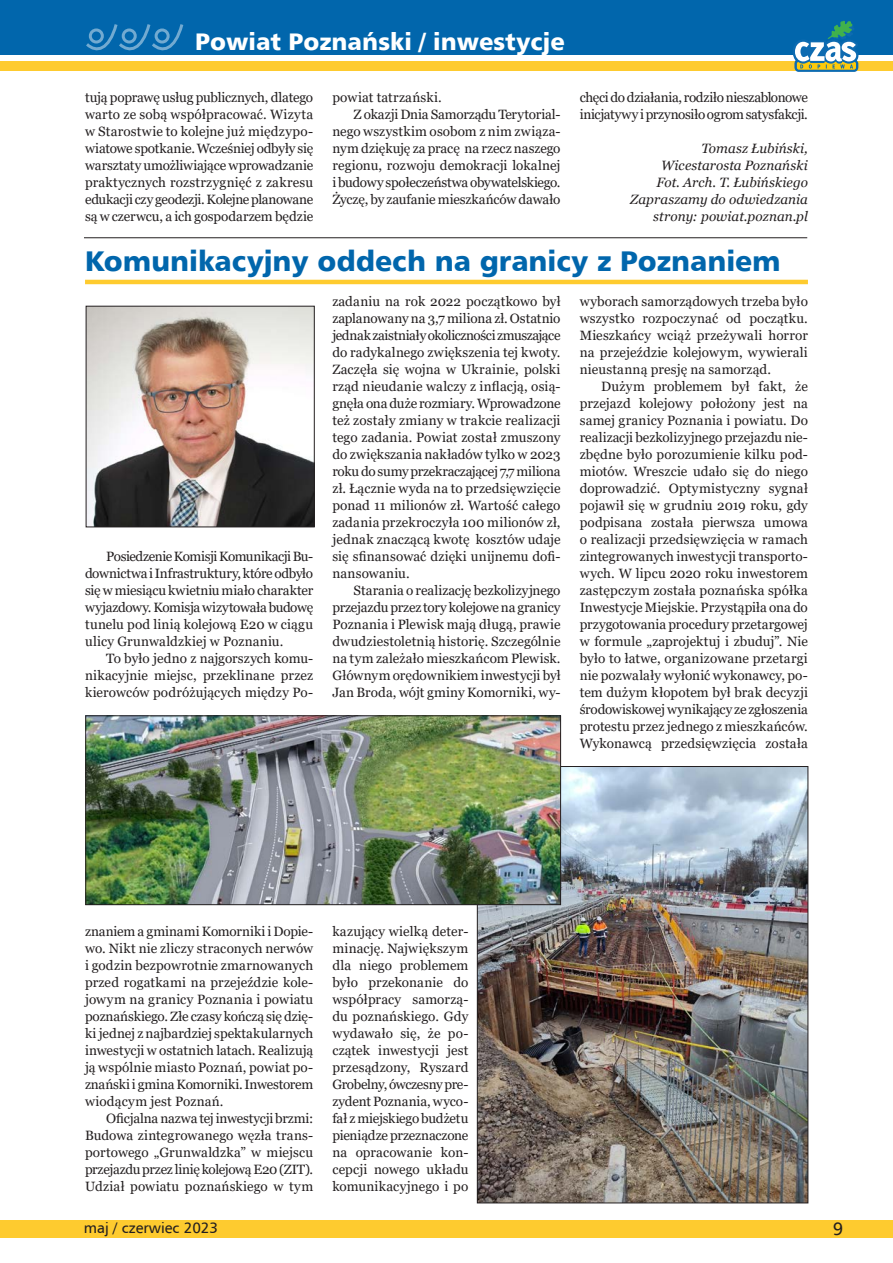
<style>
.page{position:relative;width:893px;height:1263px;background:#fff}
.page>*{position:absolute;margin:0;border:0;box-sizing:border-box;transform-origin:0 0}
.TYTUŁ{font:28.5px "Humnst 777 Blk EU";color:#0166ac}
.pasek_naglowek_stron{font:24px "Humnst 777 Blk EU";color:#fff}
.t1{font:18px "Humnst 777 EU";color:#231f20}
.t2{font:15px "Humnst 777 EU";color:#231f20}
.tekst_standardowy{font:13.5px/17px "Georgia";color:#231f20;text-align:justify}
.autor{font:italic 13.5px/17px "Georgia";letter-spacing:.005em;color:#231f20;text-align:right}
.tekst_standardowy-2{font:13.5px/17px "Georgia";letter-spacing:-.025em;color:#231f20}
</style>
<div class="page">
<div style="left:0;top:0;width:893px;height:55px;background:#0166ac"></div>
<svg style="left:86px;top:24px;width:98px;height:26px"></svg>
<hr style="left:84px;top:237px;width:723px;height:1px;background:#231f20">
<hr style="left:85px;top:280px;width:723px;height:4px;background:#fecb2f">
<img style="left:88px;top:308px;width:225px;height:217px">
<div style="left:86px;top:306px;width:229px;height:221px;border:1px solid #231f20"></div>
<img style="left:479px;top:768px;width:327px;height:433px">
<img style="left:87px;top:717px;width:472px;height:186px">
<div style="left:85px;top:715px;width:476px;height:190px;border:1px solid #231f20"></div>
<div style="left:0;top:1220px;width:893px;height:17px;background:#fecb2f"></div>
<div style="left:0;top:61px;width:893px;height:9px;background:#fecb2f"></div>
<svg style="left:792px;top:21px;width:67px;height:51px"></svg>
<p class="pasek_naglowek_stron" style="left:195px;top:26px;width:371px">Powiat Poznański / inwestycje</p>
<p class="tekst_standardowy" style="left:85px;top:89px;width:230px">tują poprawę usług publicznych, dlatego warto ze sobą współpracować. Wizyta w Starostwie to kolejne już międzypo&shy;wiatowe spotkanie. Wcześniej odbyły się warsztaty umożliwiające wprowadzanie praktycznych rozstrzygnięć z zakresu edukacji czy geodezji. Kolejne planowane są w czerwcu, a ich gospodarzem będzie</p>
<p class="tekst_standardowy" style="left:332px;top:89px;width:111px">powiat tatrzański.</p>
<p class="tekst_standardowy" style="left:332px;top:106px;width:230px;text-indent:21px">Z okazji Dnia Samorządu Terytorial&shy;nego wszystkim osobom z nim związa&shy;nym dziękuję za pracę na rzecz naszego regionu, rozwoju demokracji lokalnej i budowy społeczeństwa obywatelskiego.<br>Życzę, by zaufanie mieszkańców dawało</p>
<p class="tekst_standardowy-2" style="left:580px;top:89px;width:230px">chęci do działania, rodziło nieszablonowe inicjatywy i przynosiło ogrom satysfakcji.</p>
<p class="autor" style="left:630px;top:140px;width:179px">Tomasz Łubiński,<br>Wicestarosta Poznański<br>Fot. Arch. T. Łubińskiego<br>Zapraszamy do odwiedzania strony: powiat.poznan.pl</p>
<p class="TYTUŁ" style="left:85px;top:243px;width:697px">Komunikacyjny oddech na granicy z Poznaniem</p>
<p class="tekst_standardowy" style="left:332px;top:293px;width:230px">zadaniu na rok 2022 początkowo był zaplanowany na 3,7 miliona zł. Ostatnio jednak zaistniały okoliczności zmuszające do radykalnego zwiększenia tej kwoty.<br>Zaczęła się wojna w Ukrainie, polski rząd nieudanie walczy z inflacją, osią&shy;gnęła ona duże rozmiary. Wprowadzone też zostały zmiany w trakcie realizacji tego zadania. Powiat został zmuszony do zwiększania nakładów tylko w 2023 roku do sumy przekraczającej 7,7 miliona zł. Łącznie wyda na to przedsięwzięcie ponad 11 milionów zł. Wartość całego zadania przekroczyła 100 milionów zł, jednak znaczącą kwotę kosztów udaje się sfinansować dzięki unijnemu dofi&shy;nansowaniu.</p>
<p class="tekst_standardowy" style="left:332px;top:582px;width:230px;text-indent:21px">Starania o realizację bezkolizyjnego przejazdu przez tory kolejowe na granicy Poznania i Plewisk mają długą, prawie dwudziestoletnią historię. Szczególnie na tym zależało mieszkańcom Plewisk.<br>Głównym orędownikiem inwestycji był Jan Broda, wójt gminy Komorniki, wy-</p>
<p class="tekst_standardowy" style="left:580px;top:293px;width:230px">wyborach samorządowych trzeba było wszystko rozpoczynać od początku.<br>Mieszkańcy wciąż przeżywali horror na przejeździe kolejowym, wywierali nieustanną presję na samorząd.</p>
<p class="tekst_standardowy" style="left:580px;top:378px;width:230px;text-indent:21px">Dużym problemem był fakt, że przejazd kolejowy położony jest na samej granicy Poznania i powiatu. Do realizacji bezkolizyjnego przejazdu nie&shy;zbędne było porozumienie kilku pod&shy;miotów. Wreszcie udało się do niego doprowadzić. Optymistyczny sygnał pojawił się w grudniu 2019 roku, gdy podpisana została pierwsza umowa o realizacji przedsięwzięcia w ramach zintegrowanych inwestycji transporto&shy;wych. W lipcu 2020 roku inwestorem zastępczym została poznańska spółka Inwestycje Miejskie. Przystąpiła ona do przygotowania procedury przetargowej w formule „zaprojektuj i zbuduj”. Nie było to łatwe, organizowane przetargi nie pozwalały wyłonić wykonawcy, po&shy;tem dużym kłopotem był brak decyzji środowiskowej wynikający ze zgłoszenia protestu przez jednego z mieszkańców.<br>Wykonawcą przedsięwzięcia została</p>
<p class="tekst_standardowy" style="left:85px;top:548px;width:230px;text-indent:21px">Posiedzenie Komisji Komunikacji Bu&shy;downictwa i Infrastruktury, które odbyło się w miesiącu kwietniu miało charakter wyjazdowy. Komisja wizytowała budowę tunelu pod linią kolejową E20 w ciągu ulicy Grunwaldzkiej w Poznaniu.</p>
<p class="tekst_standardowy" style="left:85px;top:650px;width:230px;text-indent:21px">To było jedno z najgorszych komu&shy;nikacyjnie miejsc, przeklinane przez kierowców podróżujących między Po-</p>
<p class="tekst_standardowy" style="left:85px;top:923px;width:230px">znaniem a gminami Komorniki i Dopie&shy;wo. Nikt nie zliczy straconych nerwów i godzin bezpowrotnie zmarnowanych przed rogatkami na przejeździe kole&shy;jowym na granicy Poznania i powiatu poznańskiego. Złe czasy kończą się dzię&shy;ki jednej z najbardziej spektakularnych inwestycji w ostatnich latach. Realizują ją wspólnie miasto Poznań, powiat po&shy;znański i gmina Komorniki. Inwestorem wiodącym jest Poznań.</p>
<p class="tekst_standardowy" style="left:85px;top:1110px;width:230px;text-indent:21px">Oficjalna nazwa tej inwestycji brzmi:<br>Budowa zintegrowanego węzła trans&shy;portowego „Grunwaldzka” w miejscu przejazdu przez linię kolejową E20 (ZIT).<br>Udział powiatu poznańskiego w tym</p>
<p class="tekst_standardowy" style="left:332px;top:923px;width:138px">kazujący wielką deter&shy;minację. Największym dla niego problemem było przekonanie do współpracy samorzą&shy;du poznańskiego. Gdy wydawało się, że po&shy;czątek inwestycji jest przesądzony, Ryszard Grobelny, ówczesny pre&shy;zydent Poznania, wyco&shy;fał z miejskiego budżetu pieniądze przeznaczone na opracowanie kon&shy;cepcji nowego układu komunikacyjnego i po</p>
<p class="t2" style="left:84px;top:1218px;width:136px">maj / czerwiec 2023</p>
<h3 class="t1" style="left:833px;top:1217px;width:12px">9</h3>
</div>
